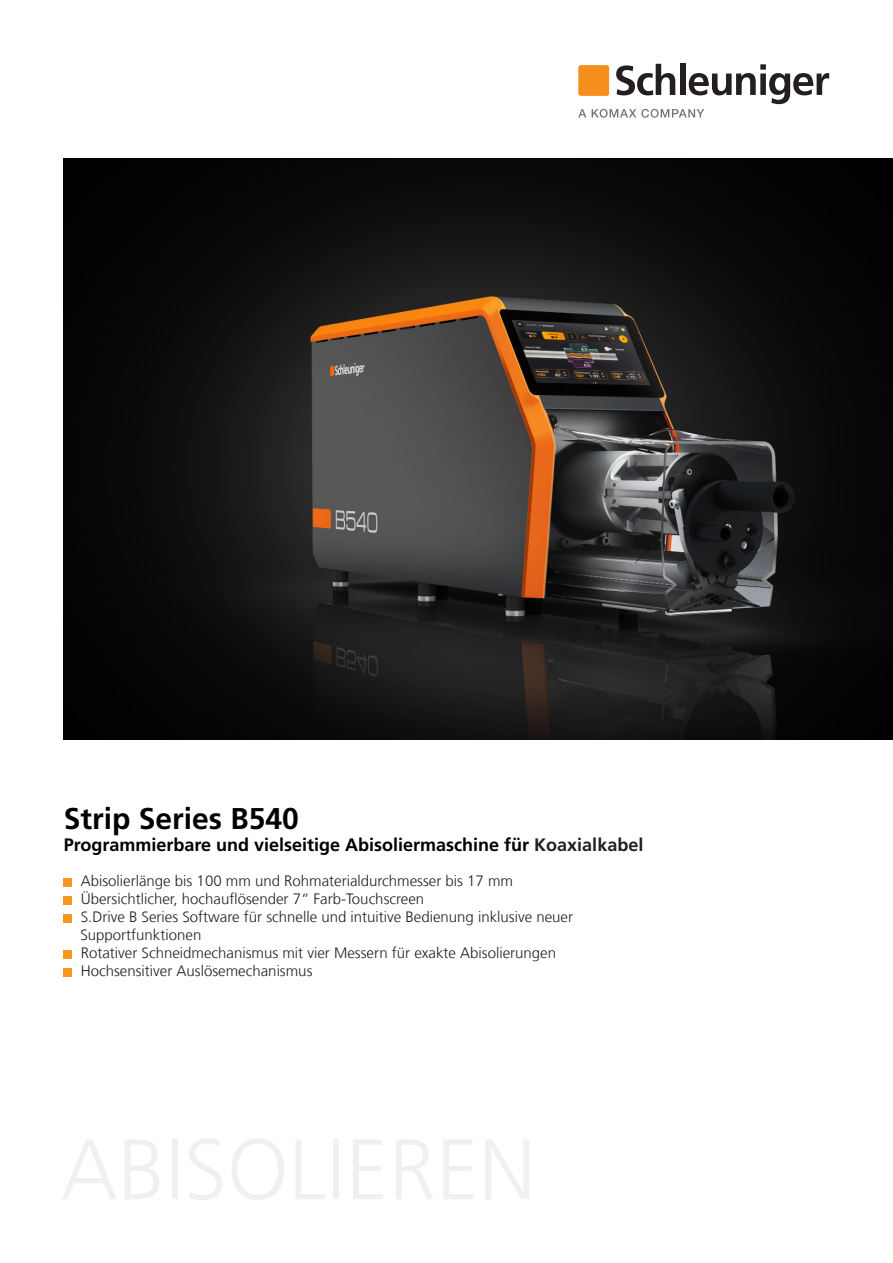
<style>
.page{position:relative;width:893px;height:1263px;background:#fff}
.page>*{position:absolute;margin:0;border:0;box-sizing:border-box;transform-origin:0 0}
.t1{font:700 30px "Frutiger LT Com";color:#000}
.t2{font:700 18px "Frutiger LT Com";color:#000}
.copy{font:300 15px "Frutiger LT Com";color:#231f20}
.s1{color:#231f20}
</style>
<div class="page">
<svg style="left:578px;top:109px;width:8px;height:8px"></svg>
<svg style="left:592px;top:64px;width:237px;height:54px"></svg>
<div style="left:578px;top:65px;width:31px;height:31px;background:#f68e1e;border-radius:3px"></div>
<div style="left:64px;top:878px;width:8px;height:8px;background:#f7971d"></div>
<div style="left:64px;top:896px;width:8px;height:8px;background:#f7971d"></div>
<div style="left:64px;top:914px;width:8px;height:8px;background:#f7971d"></div>
<div style="left:64px;top:950px;width:8px;height:8px;background:#f7971d"></div>
<div style="left:64px;top:968px;width:8px;height:8px;background:#f7971d"></div>
<img style="left:64px;top:158px;width:829px;height:582px">
<p class="t1" style="left:64px;top:801px;width:237px">Strip Series B540</p>
<p class="t2" style="left:64px;top:834px;width:581px">Programmierbare und vielseitige Abisoliermaschine für <span class="s1">Koaxialkabel</span></p>
<p class="copy" style="left:81px;top:872px;width:434px">Abisolierlänge bis 100 mm und Rohmaterialdurchmesser bis 17 mm</p>
<p class="copy" style="left:81px;top:890px;width:345px">Übersichtlicher, hochauflösender 7“ Farb-Touchscreen</p>
<p class="copy" style="left:81px;top:908px;width:494px">S.Drive B Series Software für schnelle und intuitive Bedienung inklusive neuer</p>
<p class="copy" style="left:80px;top:926px;width:122px">Supportfunktionen</p>
<p class="copy" style="left:81px;top:944px;width:477px">Rotativer Schneidmechanismus mit vier Messern für exakte Abisolierungen</p>
<p class="copy" style="left:81px;top:962px;width:233px">Hochsensitiver Auslösemechanismus</p>
</div>
